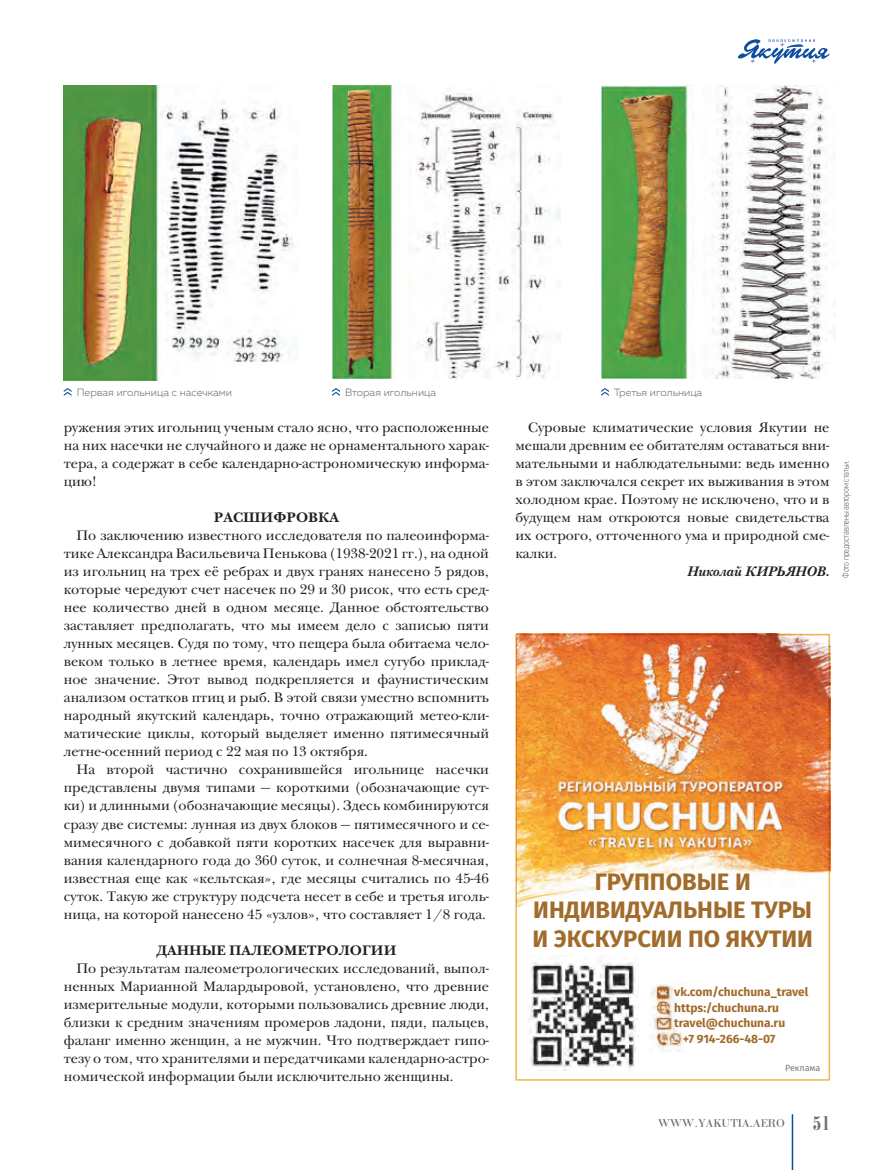
<style>
.page{position:relative;width:893px;height:1170px;background:#fff}
.page>*{position:absolute;margin:0;border:0;box-sizing:border-box;transform-origin:0 0}
.t1{font:700 23.7px/28.5px "Fira Sans";color:#a16b2a;text-align:center}
.t2{font:21px "Bodoni Cond C";color:#6c6d70}
.t3{font:14.25px/18px "New Baskerville C";color:#231f20;text-align:justify}
.t4{font:700 14.25px "New Baskerville C";color:#231f20}
.t5{font:italic 700 14.25px "New Baskerville C";color:#231f20}
.t6{font:700 12px "Fira Sans";color:#a16b2a}
.t7{font:12px "Bodoni Cyrillic";color:#6c6d70}
.t8{font:300 10.5px "Muller";color:#6c6d70}
.t9{font:100 9px "PF Din Text Cond Pro";color:#57585a}
.t10{font:9px "Fira Sans";color:#6c6d70}
</style>
<div class="page">
<hr style="left:792px;top:1114px;width:1px;height:55px;background:#0d4da1">
<svg style="left:737px;top:39px;width:92px;height:25px"></svg>
<img style="left:64px;top:85px;width:230px;height:295px">
<img style="left:332px;top:85px;width:229px;height:293px">
<img style="left:601px;top:85px;width:235px;height:293px">
<div style="left:515px;top:634px;width:315px;height:446px;background:#fff;border:2px solid #ecb84f"></div>
<img style="left:517px;top:634px;width:313px;height:272px">
<img style="left:529px;top:958px;width:110px;height:112px">
<img style="left:650px;top:982px;width:37px;height:70px">
<svg style="left:64px;top:388px;width:8px;height:8px"></svg>
<svg style="left:332px;top:388px;width:8px;height:8px"></svg>
<svg style="left:601px;top:388px;width:8px;height:8px"></svg>
<p class="t8" style="left:77px;top:386px;width:157px">Первая игольница с насечками</p>
<p class="t8" style="left:345px;top:386px;width:93px">Вторая игольница</p>
<p class="t8" style="left:614px;top:386px;width:90px">Третья игольница</p>
<p class="t3" style="left:64px;top:418px;width:427px">ружения этих игольниц ученым стало ясно, что расположенные на них насечки не случайного и даже не орнаментального харак&shy;тера, а содержат в себе календарно-астрономическую информа&shy;цию!</p>
<p class="t4" style="left:214px;top:509px;width:127px">РАСШИФРОВКА</p>
<p class="t3" style="left:64px;top:526px;width:427px;text-indent:13px">По заключению известного исследователя по палеоинформа&shy;тике Александра Васильевича Пенькова (1938-2021 гг.), на одной из игольниц на трех её ребрах и двух гранях нанесено 5 рядов, которые чередуют счет насечек по 29 и 30 рисок, что есть сред&shy;нее количество дней в одном месяце. Данное обстоятельство заставляет предполагать, что мы имеем дело с записью пяти лунных месяцев. Судя по тому, что пещера была обитаема чело&shy;веком только в летнее время, календарь имел сугубо приклад&shy;ное значение. Этот вывод подкрепляется и фаунистическим анализом остатков птиц и рыб. В этой связи уместно вспомнить народный якутский календарь, точно отражающий метео-кли&shy;матические циклы, который выделяет именно пятимесячный летне-осенний период с 22 мая по 13 октября.</p>
<p class="t3" style="left:64px;top:760px;width:427px;text-indent:13px">На второй частично сохранившейся игольнице насечки представлены двумя типами — короткими (обозначающие сут&shy;ки) и длинными (обозначающие месяцы). Здесь комбинируются сразу две системы: лунная из двух блоков — пятимесячного и се&shy;мимесячного с добавкой пяти коротких насечек для выравни&shy;вания календарного года до 360 суток, и солнечная 8-месячная, известная еще как «кельтская», где месяцы считались по 45-46 суток. Такую же структуру подсчета несет в себе и третья иголь&shy;ница, на которой нанесено 45 «узлов», что составляет 1/8 года.</p>
<p class="t4" style="left:156px;top:941px;width:242px">ДАННЫЕ ПАЛЕОМЕТРОЛОГИИ</p>
<p class="t3" style="left:64px;top:958px;width:427px;text-indent:13px">По результатам палеометрологических исследований, выпол&shy;ненных Марианной Малардыровой, установлено, что древние измерительные модули, которыми пользовались древние люди, близки к средним значениям промеров ладони, пяди, пальцев, фаланг именно женщин, а не мужчин. Что подтверждает гипо&shy;тезу о том, что хранителями и передатчиками календарно-астро&shy;номической информации были исключительно женщины.</p>
<p class="t3" style="left:515px;top:418px;width:316px;text-indent:13px">Суровые климатические условия Якутии не мешали древним ее обитателям оставаться вни&shy;мательными и наблюдательными: ведь именно в этом заключался секрет их выживания в этом холодном крае. Поэтому не исключено, что и в будущем нам откроются новые свидетельства их острого, отточенного ума и природной сме&shy;калки.</p>
<p class="t5" style="left:687px;top:563px;width:144px">Николай КИРЬЯНОВ.</p>
<p class="t1" style="left:532px;top:864px;width:282px">ГРУППОВЫЕ И<br>ИНДИВИДУАЛЬНЫЕ ТУРЫ<br>И ЭКСКУРСИИ ПО ЯКУТИИ</p>
<p class="t6" style="left:674px;top:980px;width:136px">vk.com/chuchuna_travel</p>
<p class="t6" style="left:674px;top:996px;width:106px">https:/chuchuna.ru</p>
<p class="t6" style="left:674px;top:1012px;width:113px">travel@chuchuna.ru</p>
<p class="t6" style="left:683px;top:1027px;width:94px">+7 914-266-48-07</p>
<p class="t10" style="left:785px;top:1059px;width:37px">Реклама</p>
<p class="t7" style="left:658px;top:1116px;width:128px">WWW.YAKUTIA.AERO</p>
<h2 class="t2" style="left:812px;top:1112px;width:19px">51</h2>
<p class="t9" style="left:840px;top:577px;width:119px;rotate:-90deg">Фото предоставлены автором статьи.</p>
</div>
